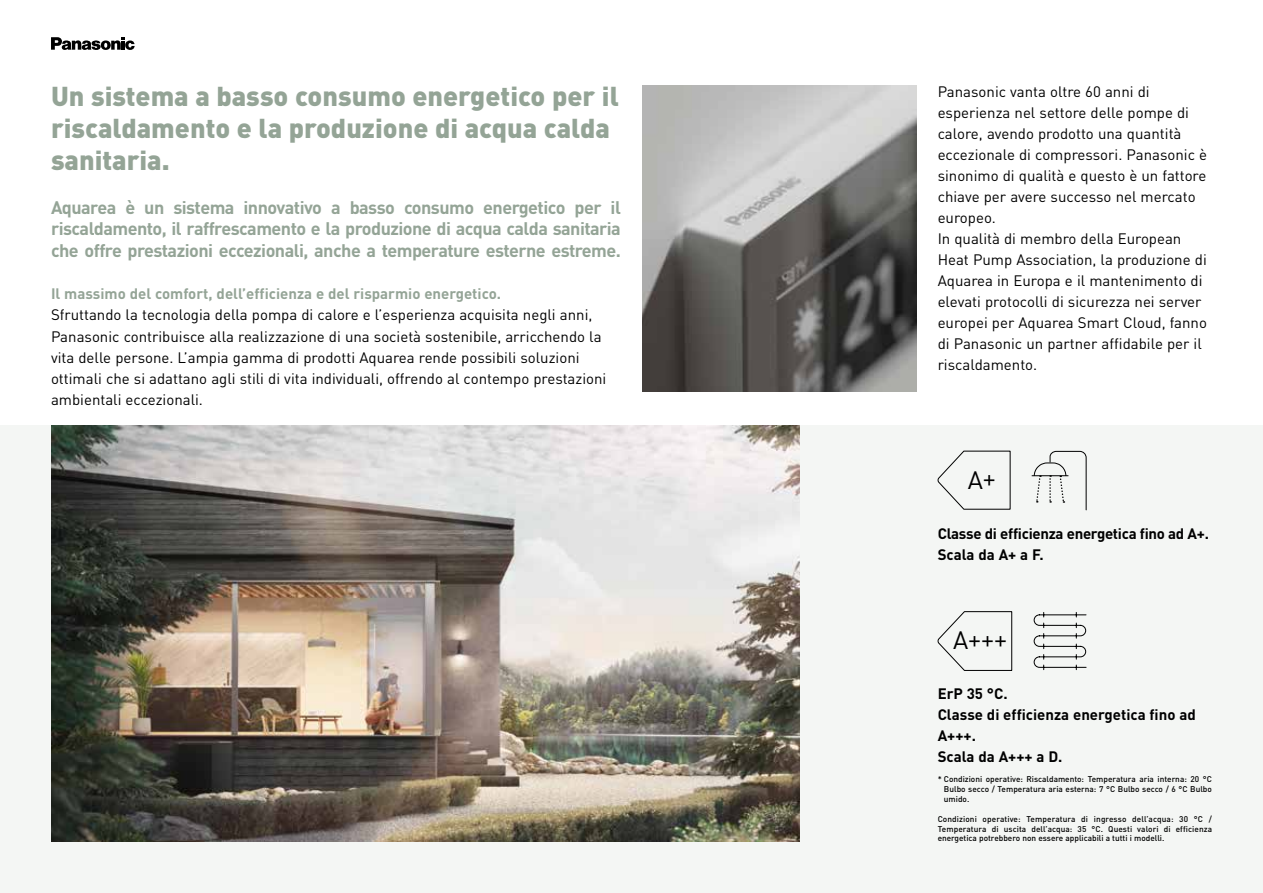
<style>
.page{position:relative;width:1263px;height:893px;background:#fff}
.page>*{position:absolute;margin:0;border:0;box-sizing:border-box;transform-origin:0 0}
.t1{font:900 27px/32.4px "DIN Pro";color:#94a496}
.t2{font:24.9px "DIN Pro";color:#000}
.t3{font:700 18px/21.6px "DIN Pro";letter-spacing:-.03em;color:#94a496;text-align:justify}
.t4{font:15px/21px "DIN Pro";color:#000}
.t5{font:700 15px/21px "DIN Pro";color:#000}
.t6{font:700 15px "DIN Pro";color:#94a496}
.t7{font:700 15px/21px "DIN Pro";letter-spacing:-.02em;color:#000}
.t8{font:500 8.25px/9.9px "DIN Pro";color:#000;text-align:justify}
</style>
<div class="page">
<div style="left:0;top:425px;width:1263px;height:468px;background:#f4f6f4"></div>
<svg style="left:937px;top:611px;width:75px;height:60px"></svg>
<svg style="left:1033px;top:612px;width:54px;height:58px"></svg>
<svg style="left:937px;top:450px;width:74px;height:60px"></svg>
<hr style="left:1032px;top:475px;width:36px;height:1px;background:#000">
<svg style="left:1033px;top:451px;width:54px;height:60px"></svg>
<img style="left:51px;top:425px;width:748px;height:417px">
<img style="left:642px;top:85px;width:274px;height:306px">
<svg style="left:51px;top:37px;width:84px;height:13px"></svg>
<h1 class="t1" style="left:51px;top:78px;width:569px">Un sistema a basso consumo energetico per il riscaldamento e la produzione di acqua calda sanitaria.</h1>
<p class="t3" style="left:51px;top:195px;width:571px">Aquarea è un sistema innovativo a basso consumo energetico per il riscaldamento, il raffrescamento e la produzione di acqua calda sanitaria che offre prestazioni eccezionali, anche a temperature esterne estreme.</p>
<p class="t6" style="left:51px;top:282px;width:452px">Il massimo del comfort, dell’efficienza e del risparmio energetico.</p>
<p class="t4" style="left:51px;top:304px;width:557px">Sfruttando la tecnologia della pompa di calore e l’esperienza acquisita negli anni, Panasonic contribuisce alla realizzazione di una società sostenibile, arricchendo la vita delle persone. L’ampia gamma di prodotti Aquarea rende possibili soluzioni ottimali che si adattano agli stili di vita individuali, offrendo al contempo prestazioni ambientali eccezionali.</p>
<p class="t4" style="left:938px;top:80px;width:271px">Panasonic vanta oltre 60 anni di esperienza nel settore delle pompe di calore, avendo prodotto una quantità eccezionale di compressori. Panasonic è sinonimo di qualità e questo è un fattore chiave per avere successo nel mercato europeo.<br>In qualità di membro della European Heat Pump Association, la produzione di Aquarea in Europa e il mantenimento di elevati protocolli di sicurezza nei server europei per Aquarea Smart Cloud, fanno di Panasonic un partner affidabile per il riscaldamento.</p>
<h2 class="t2" style="left:968px;top:460px;width:30px">A+</h2>
<p class="t7" style="left:938px;top:522px;width:273px">Classe di efficienza energetica fino ad A+.<br>Scala da A+ a F.</p>
<h2 class="t2" style="left:953px;top:620px;width:56px">A+++</h2>
<p class="t5" style="left:938px;top:682px;width:260px">ErP 35 °C.<br>Classe di efficienza energetica fino ad<br>A+++.<br>Scala da A+++ a D.</p>
<p class="t8" style="left:944px;top:774px;width:269px;text-indent:-6px">* Condizioni operative: Riscaldamento: Temperatura aria interna: 20 °C Bulbo secco / Temperatura aria esterna: 7 °C Bulbo secco / 6 °C Bulbo umido.</p>
<p class="t8" style="left:938px;top:813px;width:276px">Condizioni operative: Temperatura di ingresso dell’acqua: 30 °C / Temperatura di uscita dell’acqua: 35 °C. Questi valori di efficienza energetica potrebbero non essere applicabili a tutti i modelli.</p>
</div>
